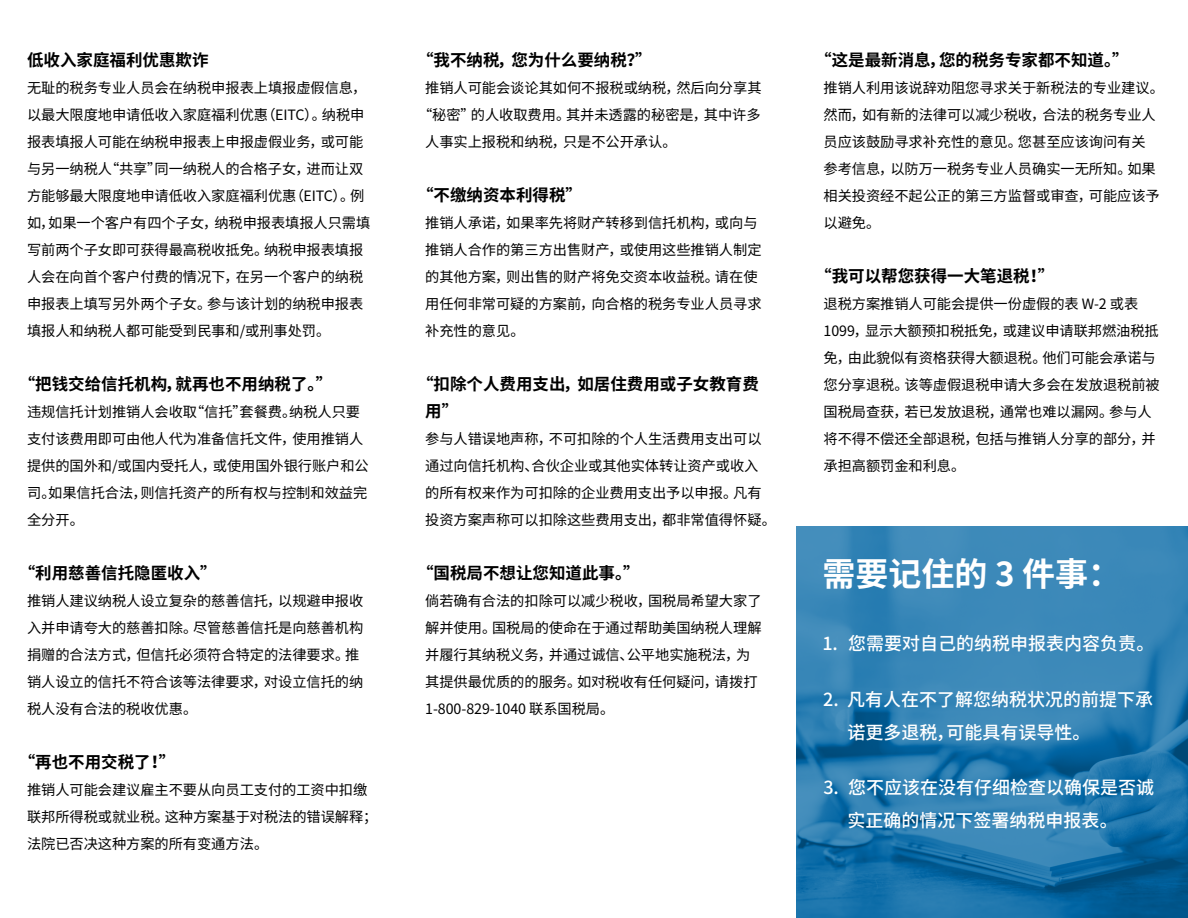
<style>
.page{position:relative;width:1188px;height:918px;background:#fff}
.page>*{position:absolute;margin:0;border:0;box-sizing:border-box;transform-origin:0 0}
.t1{font:700 33px "Noto Sans CJ Ksc";color:#fff}
.number_list{font:500 18px/33px "Noto Sans CJ Ksc";color:#fff}
.t2{font:700 16.5px/27px "Noto Sans CJ Ksc";color:#000}
.body{font:14.25px/27px "Noto Sans CJ Ksc";letter-spacing:-.005em;color:#000}
</style>
<div class="page">
<svg style="left:796px;top:526px;width:392px;height:392px;background:#2a7cb0"></svg>
<h2 class="t2" style="left:27px;top:47px;width:183px">低收入家庭福利优惠欺诈</h2>
<p class="body" style="left:27px;top:75px;width:345px">无耻的税务专业人员会在纳税申报表上填报虚假信息，以最大限度地申请低收入家庭福利优惠（EITC）。纳税申报表填报人可能在纳税申报表上申报虚假业务，或可能与另一纳税人“共享”同一纳税人的合格子女，进而让双方能够最大限度地申请低收入家庭福利优惠（EITC）。例如，如果一个客户有四个子女，纳税申报表填报人只需填写前两个子女即可获得最高税收抵免。纳税申报表填报人会在向首个客户付费的情况下，在另一个客户的纳税申报表上填写另外两个子女。参与该计划的纳税申报表填报人和纳税人都可能受到民事和/或刑事处罚。</p>
<h2 class="t2" style="left:19px;top:371px;width:315px">“把钱交给信托机构，就再也不用纳税了。”</h2>
<p class="body" style="left:27px;top:399px;width:343px">违规信托计划推销人会收取“信托”套餐费。纳税人只要支付该费用即可由他人代为准备信托文件，使用推销人提供的国外和/或国内受托人，或使用国外银行账户和公司。如果信托合法，则信托资产的所有权与控制和效益完全分开。</p>
<h2 class="t2" style="left:19px;top:560px;width:199px">“利用慈善信托隐匿收入”</h2>
<p class="body" style="left:27px;top:588px;width:338px">推销人建议纳税人设立复杂的慈善信托，以规避申报收入并申请夸大的慈善扣除。尽管慈善信托是向慈善机构捐赠的合法方式，但信托必须符合特定的法律要求。推销人设立的信托不符合该等法律要求，对设立信托的纳税人没有合法的税收优惠。</p>
<h2 class="t2" style="left:19px;top:749px;width:158px">“再也不用交税了！”</h2>
<p class="body" style="left:27px;top:777px;width:352px">推销人可能会建议雇主不要从向员工支付的工资中扣缴联邦所得税或就业税。这种方案基于对税法的错误解释；法院已否决这种方案的所有变通方法。</p>
<h2 class="t2" style="left:417px;top:47px;width:236px">“我不纳税，您为什么要纳税？”</h2>
<p class="body" style="left:425px;top:75px;width:338px">推销人可能会谈论其如何不报税或纳税，然后向分享其</p>
<p class="body" style="left:418px;top:102px;width:344px">“秘密”的人收取费用。其并未透露的秘密是，其中许多</p>
<p class="body" style="left:425px;top:129px;width:253px">人事实上报税和纳税，只是不公开承认。</p>
<h2 class="t2" style="left:417px;top:182px;width:166px">“不缴纳资本利得税”</h2>
<p class="body" style="left:425px;top:210px;width:338px">推销人承诺，如果率先将财产转移到信托机构，或向与推销人合作的第三方出售财产，或使用这些推销人制定的其他方案，则出售的财产将免交资本收益税。请在使用任何非常可疑的方案前，向合格的税务专业人员寻求补充性的意见。</p>
<h2 class="t2" style="left:425px;top:371px;width:335px;text-indent:-8px">“扣除个人费用支出，如居住费用或子女教育费用”</h2>
<p class="body" style="left:425px;top:426px;width:352px">参与人错误地声称，不可扣除的个人生活费用支出可以通过向信托机构、合伙企业或其他实体转让资产或收入的所有权来作为可扣除的企业费用支出予以申报。凡有投资方案声称可以扣除这些费用支出，都非常值得怀疑。</p>
<h2 class="t2" style="left:417px;top:560px;width:224px">“国税局不想让您知道此事。”</h2>
<p class="body" style="left:425px;top:588px;width:338px">倘若确有合法的扣除可以减少税收，国税局希望大家了解并使用。国税局的使命在于通过帮助美国纳税人理解并履行其纳税义务，并通过诚信、公平地实施税法，为其提供最优质的的服务。如对税收有任何疑问，请拨打<br>1-800-829-1040 联系国税局。</p>
<h2 class="t2" style="left:815px;top:47px;width:315px">“这是最新消息，您的税务专家都不知道。”</h2>
<p class="body" style="left:824px;top:75px;width:342px">推销人利用该说辞劝阻您寻求关于新税法的专业建议。然而，如有新的法律可以减少税收，合法的税务专业人员应该鼓励寻求补充性的意见。您甚至应该询问有关<br>参考信息，以防万一税务专业人员确实一无所知。如果相关投资经不起公正的第三方监督或审查，可能应该予以避免。</p>
<h2 class="t2" style="left:815px;top:263px;width:241px">“我可以帮您获得一大笔退税！”</h2>
<p class="body" style="left:824px;top:291px;width:338px">退税方案推销人可能会提供一份虚假的表 W-2 或表<br>1099，显示大额预扣税抵免，或建议申请联邦燃油税抵免，由此貌似有资格获得大额退税。他们可能会承诺与您分享退税。该等虚假退税申请大多会在发放退税前被国税局查获，若已发放退税，通常也难以漏网。参与人将不得不偿还全部退税，包括与推销人分享的部分，并承担高额罚金和利息。</p>
<h1 class="t1" style="left:823px;top:555px;width:300px">需要记住的 3 件事：</h1>
<h1 class="number_list" style="left:822px;top:628px;width:333px">1. 您需要对自己的纳税申报表内容负责。</h1>
<h1 class="number_list" style="left:847px;top:683px;width:307px;text-indent:-24px">2. 凡有人在不了解您纳税状况的前提下承诺更多退税，可能具有误导性。</h1>
<h1 class="number_list" style="left:848px;top:772px;width:308px;text-indent:-24px">3. 您不应该在没有仔细检查以确保是否诚实正确的情况下签署纳税申报表。</h1>
</div>
